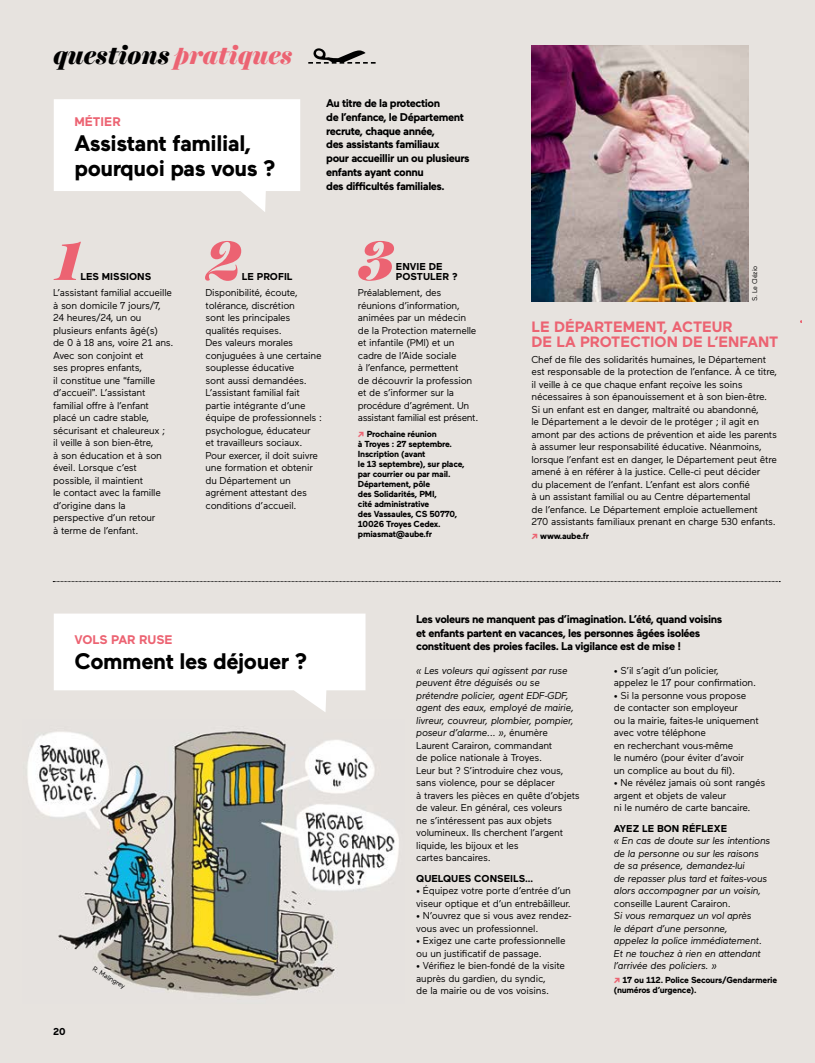
<style>
.page{position:relative;width:815px;height:1063px;background:#e7e3df}
.page>*{position:absolute;margin:0;border:0;box-sizing:border-box;transform-origin:0 0}
.t1{font:italic 900 56.25px "Harriet Display";color:#ec6372}
.t2{font:italic 900 25px "Harriet Display";letter-spacing:-.005em;color:#000}
.t3{font:700 22.5px/25px "Maax";letter-spacing:-.02em;color:#000}
.t4{font:700 15px/15px "Maax";color:#ec6372}
.t5{font:700 12.5px "Maax";color:#ec6372}
.t6{font:700 11.25px/13.8px "Maax";letter-spacing:-.04em;color:#000}
.t7{font:10px/12.5px "Maax";letter-spacing:-.02em;color:#000}
.t8{font:italic 10px/12.5px "Maax";letter-spacing:-.02em;color:#000}
.t9{font:700 10px/10px "Maax";color:#000}
.t10{font:700 8.75px/10px "Maax";letter-spacing:-.025em;color:#000}
.t11{font:6.88px "Maax";letter-spacing:-.025em;color:#000}
.s1{color:#ec6372}
.s2{font-size:10px;color:#ec6372}
.s3{font-style:italic}
</style>
<div class="page">
<svg style="left:54px;top:99px;width:246px;height:113px"></svg>
<svg style="left:54px;top:614px;width:312px;height:98px"></svg>
<svg style="left:53px;top:581px;width:727px;height:1px"></svg>
<img style="left:27px;top:731px;width:372px;height:265px">
<svg style="left:308px;top:48px;width:68px;height:16px"></svg>
<img style="left:531px;top:45px;width:217px;height:256px">
<h2 class="t2" style="left:53px;top:38px;width:241px">questions <span class="s1">pratiques</span></h2>
<p class="t5" style="left:74px;top:113px;width:48px">MÉTIER</p>
<h3 class="t3" style="left:74px;top:129px;width:203px">Assistant familial, pourquoi pas vous ?</h3>
<p class="t6" style="left:326px;top:96px;width:145px">Au titre de la protection<br>de l’enfance, le Département recrute, chaque année,<br>des assistants familiaux<br>pour accueillir un ou plusieurs enfants ayant connu<br>des difficultés familiales.</p>
<h1 class="t1" style="left:53px;top:221px;width:30px">1</h1>
<p class="t9" style="left:80px;top:271px;width:72px">LES MISSIONS</p>
<p class="t7" style="left:53px;top:286px;width:122px">L’assistant familial accueille à son domicile 7 jours/7,<br>24 heures/24, un ou plusieurs enfants âgé(s)<br>de 0 à 18 ans, voire 21 ans.<br>Avec son conjoint et<br>ses propres enfants,<br>il constitue une “famille d’accueil”. L’assistant familial offre à l’enfant placé un cadre stable, sécurisant et chaleureux ;<br>il veille à son bien-être,<br>à son éducation et à son éveil. Lorsque c’est possible, il maintient<br>le contact avec la famille d’origine dans la perspective d’un retour<br>à terme de l’enfant.</p>
<h1 class="t1" style="left:206px;top:221px;width:35px">2</h1>
<p class="t9" style="left:242px;top:271px;width:52px">LE PROFIL</p>
<p class="t7" style="left:206px;top:286px;width:118px">Disponibilité, écoute, tolérance, discrétion<br>sont les principales qualités requises.<br>Des valeurs morales conjuguées à une certaine souplesse éducative<br>sont aussi demandées.<br>L’assistant familial fait partie intégrante d’une équipe de professionnels : psychologue, éducateur<br>et travailleurs sociaux.<br>Pour exercer, il doit suivre une formation et obtenir du Département un agrément attestant des conditions d’accueil.</p>
<h1 class="t1" style="left:358px;top:221px;width:37px">3</h1>
<p class="t9" style="left:396px;top:261px;width:63px">ENVIE DE<br>POSTULER ?</p>
<p class="t7" style="left:358px;top:286px;width:122px">Préalablement, des réunions d’information, animées par un médecin de la Protection maternelle et infantile (PMI) et un cadre de l’Aide sociale<br>à l’enfance, permettent<br>de découvrir la profession et de s’informer sur la procédure d’agrément. Un assistant familial est présent.</p>
<p class="t10" style="left:358px;top:429px;width:108px"><span class="s2">↗</span> Prochaine réunion<br>à Troyes : 27 septembre.<br>Inscription (avant<br>le 13 septembre), sur place, par courrier ou par mail.<br>Département, pôle<br>des Solidarités, PMI,<br>cité administrative<br>des Vassaules, CS 50770,<br>10026 Troyes Cedex. pmiasmat@aube.fr</p>
<p class="t11" style="left:750px;top:301px;width:37px;rotate:-90deg">S. Le Clézio</p>
<h3 class="t4" style="left:531px;top:318px;width:248px">LE DÉPARTEMENT, ACTEUR<br>DE LA PROTECTION DE L’ENFANT</h3>
<p class="t7" style="left:531px;top:353px;width:247px">Chef de file des solidarités humaines, le Département est responsable de la protection de l’enfance. À ce titre, il veille à ce que chaque enfant reçoive les soins nécessaires à son épanouissement et à son bien-être.<br>Si un enfant est en danger, maltraité ou abandonné,<br>le Département a le devoir de le protéger ; il agit en amont par des actions de prévention et aide les parents à assumer leur responsabilité éducative. Néanmoins, lorsque l’enfant est en danger, le Département peut être amené à en référer à la justice. Celle-ci peut décider<br>du placement de l’enfant. L’enfant est alors confié<br>à un assistant familial ou au Centre départemental<br>de l’enfance. Le Département emploie actuellement 270 assistants familiaux prenant en charge 530 enfants.</p>
<p class="t10" style="left:531px;top:530px;width:59px"><span class="s2">↗</span> www.aube.fr</p>
<p class="t5" style="left:74px;top:632px;width:100px">VOLS PAR RUSE</p>
<h3 class="t3" style="left:74px;top:648px;width:234px">Comment les déjouer ?</h3>
<p class="t9" style="left:53px;top:1026px;width:14px">20</p>
<p class="t11" style="left:96px;top:964px;width:38px;rotate:31deg">R. Malingrey</p>
<p class="t6" style="left:416px;top:612px;width:308px">Les voleurs ne manquent pas d’imagination. L’été, quand voisins et enfants partent en vacances, les personnes âgées isolées constituent des proies faciles. La vigilance est de mise !</p>
<p class="t7" style="left:416px;top:663px;width:165px"><span class="s3">« Les voleurs qui agissent par ruse peuvent être déguisés ou se prétendre policier, agent EDF-GDF, agent des eaux, employé de mairie, livreur, couvreur, plombier, pompier, poseur d’alarme... »</span>, énumère<br>Laurent Carairon, commandant<br>de police nationale à Troyes.<br>Leur but ? S’introduire chez vous, sans violence, pour se déplacer<br>à travers les pièces en quête d’objets de valeur. En général, ces voleurs<br>ne s’intéressent pas aux objets volumineux. Ils cherchent l’argent liquide, les bijoux et les<br>cartes bancaires.</p>
<p class="t9" style="left:416px;top:873px;width:118px">QUELQUES CONSEILS…</p>
<p class="t7" style="left:416px;top:884px;width:156px">• Équipez votre porte d’entrée d’un viseur optique et d’un entrebâilleur.</p>
<p class="t7" style="left:416px;top:909px;width:157px">• N’ouvrez que si vous avez rendez&shy;vous avec un professionnel.</p>
<p class="t7" style="left:416px;top:934px;width:151px">• Exigez une carte professionnelle ou un justificatif de passage.</p>
<p class="t7" style="left:416px;top:959px;width:150px">• Vérifiez le bien-fondé de la visite auprès du gardien, du syndic,<br>de la mairie ou de vos voisins.</p>
<p class="t7" style="left:614px;top:663px;width:144px">• S’il s’agit d’un policier,<br>appelez le 17 pour confirmation.</p>
<p class="t7" style="left:614px;top:688px;width:146px">• Si la personne vous propose de contacter son employeur<br>ou la mairie, faites-le uniquement avec votre téléphone<br>en recherchant vous-même<br>le numéro (pour éviter d’avoir<br>un complice au bout du fil).</p>
<p class="t7" style="left:614px;top:776px;width:153px">• Ne révélez jamais où sont rangés argent et objets de valeur<br>ni le numéro de carte bancaire.</p>
<p class="t9" style="left:614px;top:823px;width:115px">AYEZ LE BON RÉFLEXE</p>
<p class="t8" style="left:614px;top:834px;width:158px">« En cas de doute sur les intentions de la personne ou sur les raisons de sa présence, demandez-lui<br>de repasser plus tard et faites-vous alors accompagner par un voisin,</p>
<p class="t7" style="left:614px;top:896px;width:118px">conseille Laurent Carairon.</p>
<p class="t8" style="left:614px;top:909px;width:150px">Si vous remarquez un vol après<br>le départ d’une personne, appelez la police immédiatement.<br>Et ne touchez à rien en attendant l’arrivée des policiers. »</p>
<p class="t10" style="left:614px;top:975px;width:165px"><span class="s2">↗</span> 17 ou 112. Police Secours/Gendarmerie (numéros d’urgence).</p>
</div>
